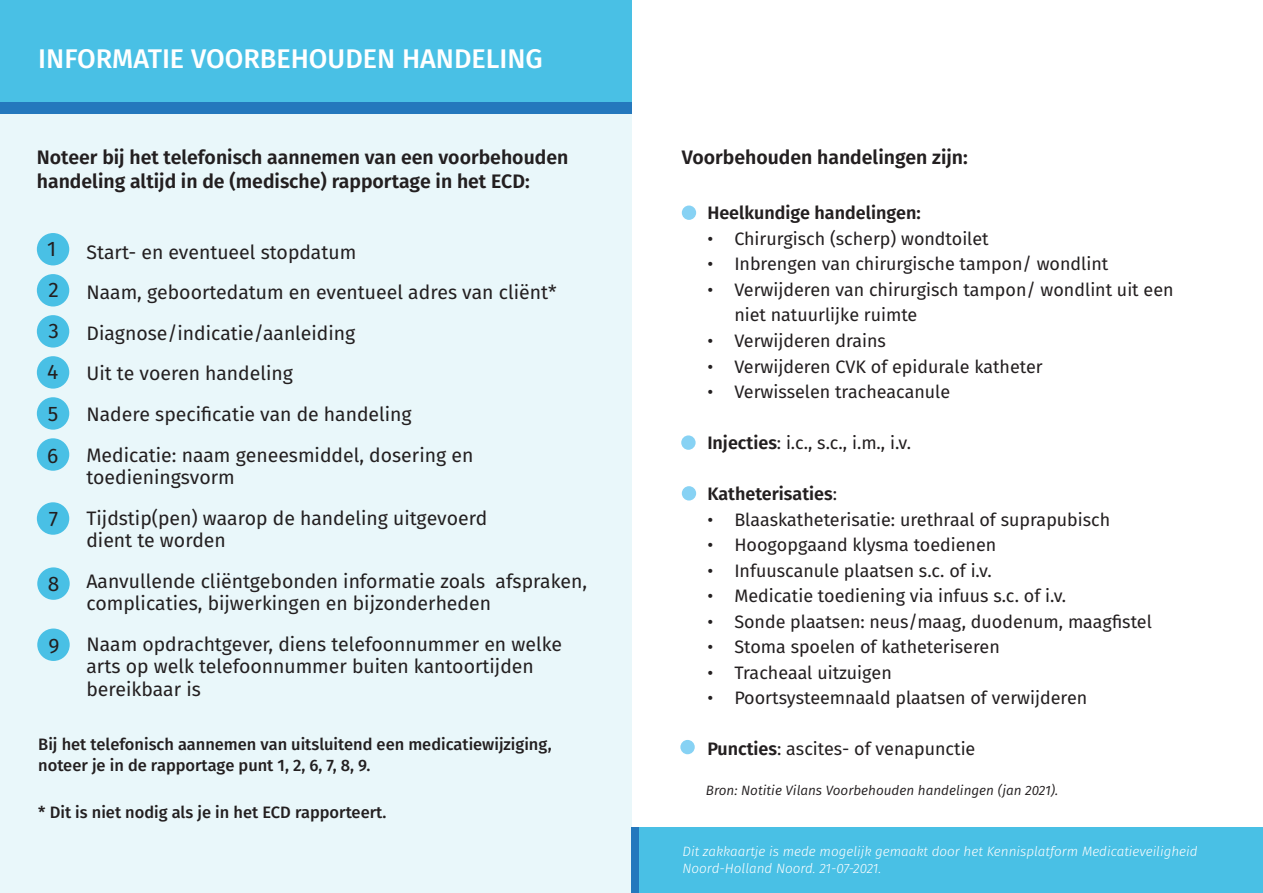
<style>
.page{position:relative;width:1263px;height:893px;background:#fff}
.page>*{position:absolute;margin:0;border:0;box-sizing:border-box;transform-origin:0 0}
.t1{font:500 27px "Fira Sans";color:#fff}
.t2{font:21px "Fira Sans";color:#231f20}
.t3{font:19.5px/22.5px "Fira Sans";color:#231f20}
.t4{font:600 19.5px/24px "Fira Sans";color:#231f20}
.t5{font:18px/25.5px "Fira Sans";color:#231f20}
.t6{font:600 18px "Fira Sans";color:#231f20}
.t7{font:500 16.5px/21px "Fira Sans";color:#231f20}
.t8{font:italic 300 13.5px/16.5px "Fira Sans";color:#fff}
.t9{font:italic 13.5px "Fira Sans";color:#231f20}
.s1{font-weight:600}
.s2{font-weight:400}
</style>
<div class="page">
<div style="left:0;top:108px;width:631px;height:785px;background:#e9f7fa"></div>
<div style="left:0;top:0;width:631px;height:111px;background:#49c0e5"></div>
<div style="left:639px;top:828px;width:624px;height:65px;background:#49c0e5"></div>
<div style="left:37px;top:233px;width:32px;height:32px;background:#49c0e5;border-radius:50%"></div>
<div style="left:37px;top:274px;width:32px;height:32px;background:#49c0e5;border-radius:50%"></div>
<div style="left:37px;top:315px;width:32px;height:33px;background:#49c0e5;border-radius:50%"></div>
<div style="left:37px;top:356px;width:32px;height:33px;background:#49c0e5;border-radius:50%"></div>
<div style="left:37px;top:397px;width:32px;height:33px;background:#49c0e5;border-radius:50%"></div>
<div style="left:37px;top:438px;width:32px;height:33px;background:#49c0e5;border-radius:50%"></div>
<div style="left:37px;top:502px;width:32px;height:33px;background:#49c0e5;border-radius:50%"></div>
<div style="left:37px;top:567px;width:33px;height:33px;background:#49c0e5;border-radius:50%"></div>
<div style="left:37px;top:628px;width:33px;height:33px;background:#49c0e5;border-radius:50%"></div>
<div style="left:682px;top:206px;width:14px;height:14px;background:#87d2f4;border-radius:50%"></div>
<div style="left:681px;top:435px;width:15px;height:15px;background:#87d2f4;border-radius:50%"></div>
<div style="left:682px;top:486px;width:14px;height:14px;background:#87d2f4;border-radius:50%"></div>
<div style="left:0;top:102px;width:631px;height:11px;background:#2478bd"></div>
<div style="left:631px;top:827px;width:8px;height:66px;background:#2478bd"></div>
<div style="left:680px;top:740px;width:15px;height:14px;background:#87d2f4;border-radius:50%"></div>
<p class="t1" style="left:38px;top:37px;width:506px">INFORMATIE VOORBEHOUDEN HANDELING</p>
<p class="t4" style="left:37px;top:144px;width:533px">Noteer bij het telefonisch aannemen van een voorbehouden handeling altijd in de (medische) rapportage in het ECD:</p>
<p class="t2" style="left:47px;top:233px;width:11px">1</p>
<p class="t2" style="left:48px;top:274px;width:12px">2</p>
<p class="t2" style="left:49px;top:315px;width:12px">3</p>
<p class="t2" style="left:47px;top:356px;width:13px">4</p>
<p class="t2" style="left:48px;top:398px;width:12px">5</p>
<p class="t2" style="left:47px;top:439px;width:13px">6</p>
<p class="t2" style="left:49px;top:503px;width:11px">7</p>
<p class="t2" style="left:48px;top:568px;width:13px">8</p>
<p class="t2" style="left:48px;top:630px;width:13px">9</p>
<p class="t3" style="left:86px;top:240px;width:271px">Start- en eventueel stopdatum</p>
<p class="t3" style="left:86px;top:281px;width:472px">Naam, geboortedatum en eventueel adres van cliënt*</p>
<p class="t3" style="left:86px;top:321px;width:270px">Diagnose/indicatie/aanleiding</p>
<p class="t3" style="left:86px;top:362px;width:208px">Uit te voeren handeling</p>
<p class="t3" style="left:86px;top:402px;width:327px">Nadere specificatie van de handeling</p>
<p class="t3" style="left:86px;top:443px;width:388px">Medicatie: naam geneesmiddel, dosering en toedieningsvorm</p>
<p class="t3" style="left:86px;top:506px;width:402px">Tijdstip(pen) waarop de handeling uitgevoerd dient te worden</p>
<p class="t3" style="left:86px;top:569px;width:502px">Aanvullende cliëntgebonden informatie zoals afspraken, complicaties, bijwerkingen en bijzonderheden</p>
<p class="t3" style="left:86px;top:632px;width:477px;line-height:23px">Naam opdrachtgever, diens telefoonnummer en welke arts op welk telefoonnummer buiten kantoortijden bereikbaar is</p>
<p class="t7" style="left:38px;top:733px;width:515px">Bij het telefonisch aannemen van uitsluitend een medicatiewijziging, noteer je in de rapportage punt 1, 2, 6, 7, 8, 9.</p>
<p class="t7" style="left:38px;top:801px;width:350px">* Dit is niet nodig als je in het ECD rapporteert.</p>
<p class="t4" style="left:682px;top:144px;width:287px">Voorbehouden handelingen zijn:</p>
<p class="t6" style="left:707px;top:198px;width:215px">Heelkundige handelingen:</p>
<p class="t5" style="left:707px;top:225px;width:283px">• Chirurgisch (scherp) wondtoilet</p>
<p class="t5" style="left:707px;top:251px;width:402px">• Inbrengen van chirurgische tampon/ wondlint</p>
<p class="t5" style="left:734px;top:276px;width:441px;text-indent:-27px">• Verwijderen van chirurgisch tampon/ wondlint uit een niet natuurlijke ruimte</p>
<p class="t5" style="left:707px;top:327px;width:180px">• Verwijderen drains</p>
<p class="t5" style="left:707px;top:353px;width:337px">• Verwijderen CVK of epidurale katheter</p>
<p class="t5" style="left:707px;top:378px;width:244px">• Verwisselen tracheacanule</p>
<p class="t5" style="left:707px;top:429px;width:205px"><span class="s1">Injecties</span>: i.c., s.c., i.m., i.v.</p>
<p class="t6" style="left:707px;top:479px;width:131px">Katheterisaties<span class="s2">:</span></p>
<p class="t5" style="left:707px;top:506px;width:404px">• Blaaskatheterisatie: urethraal of suprapubisch</p>
<p class="t5" style="left:707px;top:531px;width:290px">• Hoogopgaand klysma toedienen</p>
<p class="t5" style="left:707px;top:557px;width:286px">• Infuuscanule plaatsen s.c. of i.v.</p>
<p class="t5" style="left:707px;top:582px;width:360px">• Medicatie toediening via infuus s.c. of i.v.</p>
<p class="t5" style="left:707px;top:608px;width:446px">• Sonde plaatsen: neus/maag, duodenum, maagfistel</p>
<p class="t5" style="left:707px;top:633px;width:294px">• Stoma spoelen of katheteriseren</p>
<p class="t5" style="left:707px;top:659px;width:186px">• Tracheaal uitzuigen</p>
<p class="t5" style="left:707px;top:684px;width:381px">• Poortsysteemnaald plaatsen of verwijderen</p>
<p class="t5" style="left:707px;top:735px;width:270px"><span class="s1">Puncties</span>: ascites- of venapunctie</p>
<p class="t9" style="left:706px;top:780px;width:354px">Bron: Notitie Vilans Voorbehouden handelingen (jan 2021).</p>
<p class="t8" style="left:682px;top:843px;width:517px">Dit zakkaartje is mede mogelijk gemaakt door het Kennisplatform Medicatieveiligheid<br>Noord-Holland Noord. 21-07-2021.</p>
</div>
